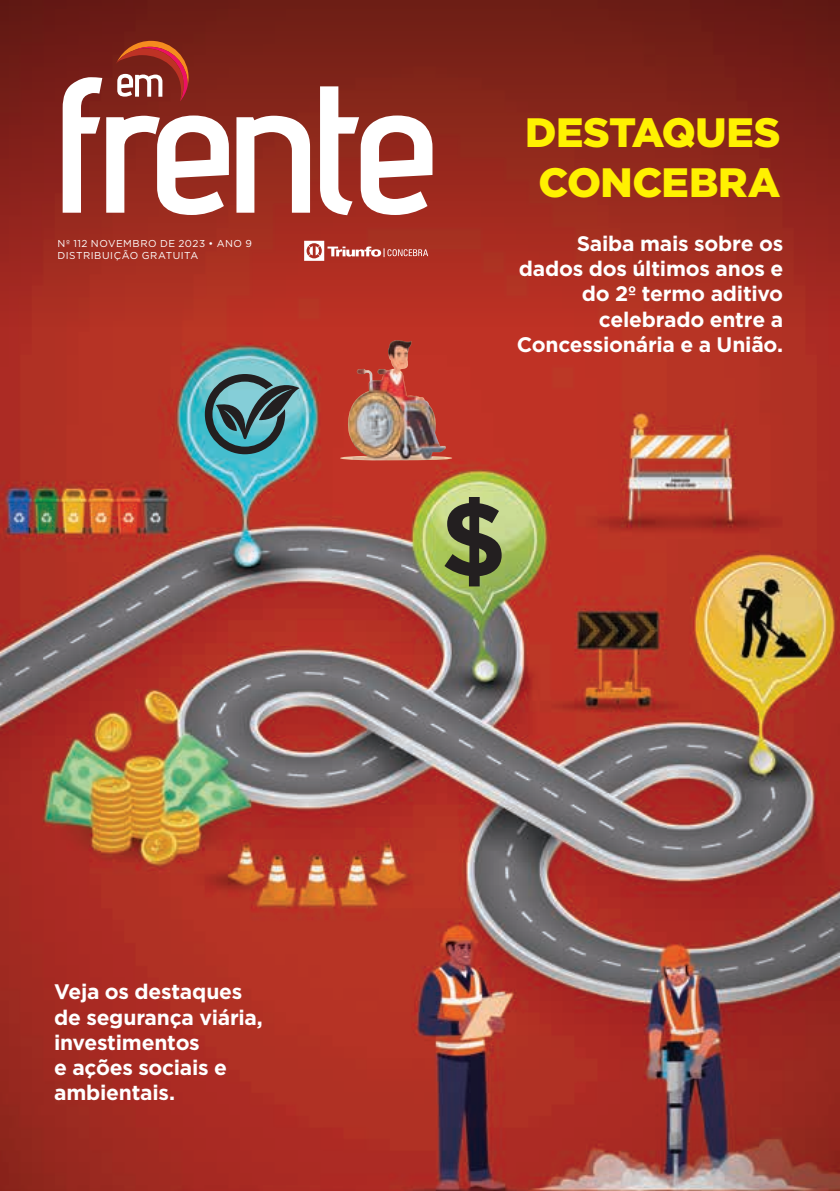
<style>
.page{position:relative;width:840px;height:1191px;background:#fff}
.page>*{position:absolute;margin:0;border:0;box-sizing:border-box;transform-origin:0 0}
.t1{font:700 104.4px "Gotham";color:#231f20}
.t2{font:900 41px/49.8px "Gotham";letter-spacing:-.01em;color:#fff101;text-align:center}
.t3{font:700 21px/25.2px "Gotham";letter-spacing:-.01em;color:#fff;text-align:right}
.t4{font:10px/12px "Gotham";letter-spacing:.05em;color:#fff}
</style>
<div class="page">
<img style="left:0;top:360px;width:839px;height:831px">
<div style="left:0;top:0;width:839px;height:360px;background:linear-gradient(to bottom,#691b14,#be3527)"></div>
<svg style="left:236px;top:116px;width:74px;height:97px"></svg>
<svg style="left:320px;top:86px;width:112px;height:129px"></svg>
<svg style="left:63px;top:41px;width:166px;height:174px"></svg>
<svg style="left:304px;top:241px;width:124px;height:20px"></svg>
<svg style="left:205px;top:374px;width:94px;height:80px"></svg>
<img style="left:337px;top:340px;width:116px;height:121px">
<p class="t4" style="left:57px;top:237px;width:196px">Nº 112 NOVEMBRO DE 2023 • ANO 9<br>DISTRIBUIÇÃO GRATUITA</p>
<p class="t3" style="left:54px;top:979px;width:210px;text-align:left">Veja os destaques de segurança viária, investimentos<br>e ações sociais e ambientais.</p>
<h2 class="t2" style="left:525px;top:107px;width:257px">DESTAQUES<br>CONCEBRA</h2>
<p class="t3" style="left:516px;top:231px;width:268px">Saiba mais sobre os dados dos últimos anos e do 2º termo aditivo celebrado entre a<br>Concessionária e a União.</p>
<h1 class="t1" style="left:439px;top:470px;width:68px">$</h1>
</div>
